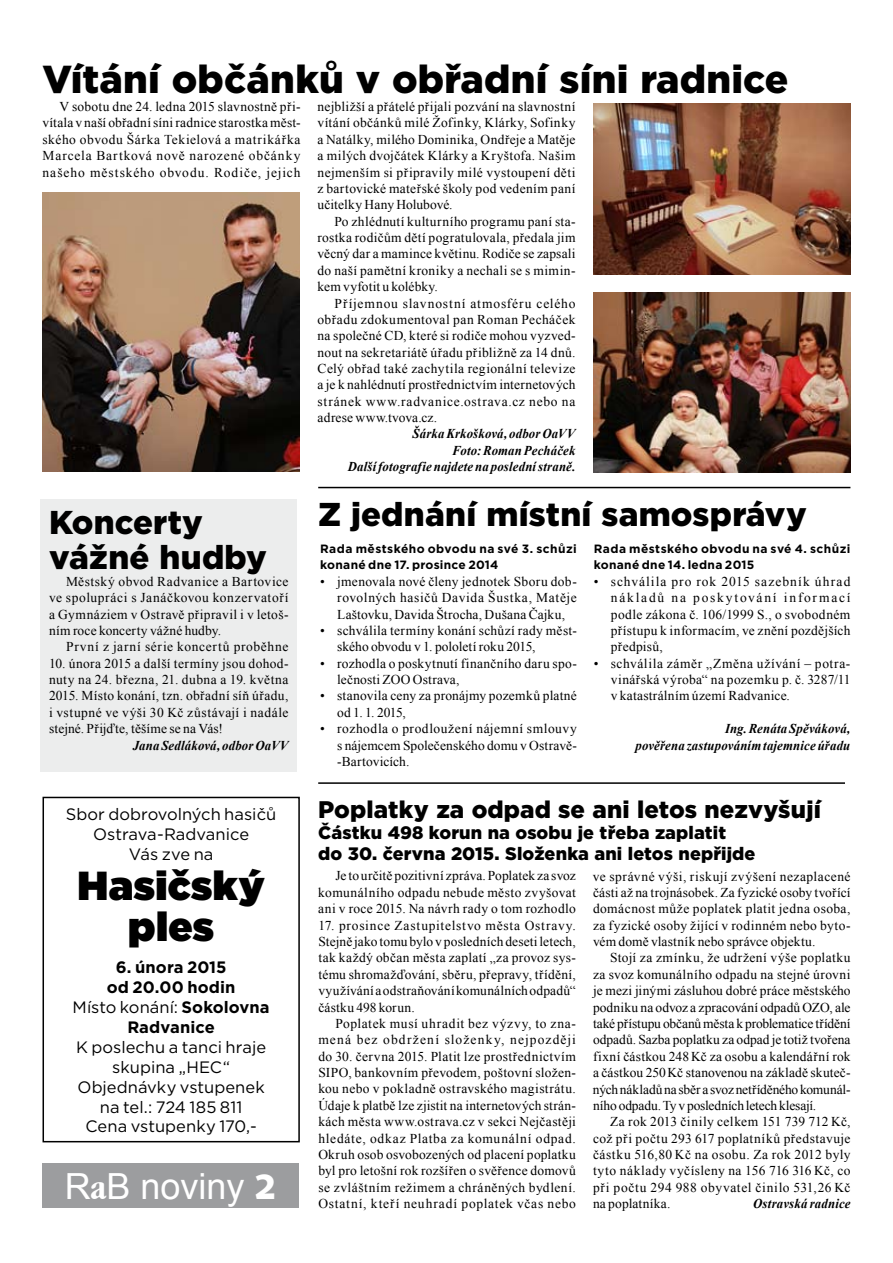
<style>
.page{position:relative;width:893px;height:1263px;background:#fff}
.page>*{position:absolute;margin:0;border:0;box-sizing:border-box;transform-origin:0 0}
.t1{font:900 40.5px/40.5px "Gotham";letter-spacing:.01em;color:#000;text-align:center}
.t2{font:900 39px "Gotham";letter-spacing:.005em;color:#000}
.t3{font:36px "Arial";color:#fff}
.t4{font:900 33px/34.5px "Gotham";letter-spacing:.005em;color:#000}
.t5{font:900 24px "Gotham";letter-spacing:.005em;color:#000}
.t6{font:900 18px/21px "Gotham";letter-spacing:.005em;color:#000}
.t7{font:16.5px/20px "Gotham";color:#000;text-align:center}
.t8{font:700 16.5px/20px "Gotham";letter-spacing:.005em;color:#000;text-align:center}
.t9{font:13.5px/16.4px "Times New Roman";letter-spacing:.025em;color:#000;text-align:justify}
.t10{font:italic 700 13.5px/16.4px "Times New Roman";letter-spacing:.01em;color:#000;text-align:right;scale:.95 1}
.t11{font:13.5px "Times New Roman";letter-spacing:.005em;color:#000}
.t12{font:13.5px "Times New Roman";letter-spacing:.05em;color:#000}
.t13{font:700 12px/16.4px "Gotham";letter-spacing:.025em;color:#000}
.s1{font-weight:400}
.s2{font-family:"Garmd ITC Bk Cn BTCE Bold Condensed"}
.s3{font-family:"Humanst 531 Blk BTCE Black"}
</style>
<div class="page">
<div style="left:43px;top:1163px;width:256px;height:45px;background:#9c9d9f"></div>
<img style="left:594px;top:103px;width:256px;height:172px">
<img style="left:593px;top:293px;width:257px;height:179px">
<img style="left:43px;top:193px;width:256px;height:278px">
<div style="left:43px;top:797px;width:257px;height:345px;border:2px solid #000"></div>
<div style="left:40px;top:500px;width:257px;height:272px;background:#eceded"></div>
<hr style="left:318px;top:487px;width:532px;height:1px;background:#000">
<hr style="left:318px;top:782px;width:527px;height:2px;background:#000">
<h2 class="t2" style="left:43px;top:52px;width:747px">Vítání občánků v obřadní síni radnice</h2>
<p class="t9" style="left:43px;top:98px;width:259px;text-indent:17px">V sobotu dne 24. ledna 2015 slavnostně při&shy;vítala v naší obřadní síni radnice starostka měst&shy;ského obvodu Šárka Tekielová a matrikářka Marcela Bartková nově narozené občánky našeho městského obvodu. Rodiče, jejich</p>
<p class="t9" style="left:317px;top:98px;width:259px">nejbližší a přátelé přijali pozvání na slavnostní vítání občánků milé Žofinky, Klárky, Sofinky a Natálky, milého Dominika, Ondřeje a Matěje a milých dvojčátek Klárky a Kryštofa. Našim nejmenším si připravily milé vystoupení děti z bartovické mateřské školy pod vedením paní učitelky Hany Holubové.</p>
<p class="t9" style="left:318px;top:213px;width:259px;text-indent:17px">Po zhlédnutí kulturního programu paní sta&shy;rostka rodičům dětí pogratulovala, předala jim věcný dar a mamince květinu. Rodiče se zapsali do naší pamětní kroniky a nechali se s mimin&shy;kem vyfotit u kolébky.</p>
<p class="t9" style="left:318px;top:295px;width:259px;text-indent:17px">Příjemnou slavnostní atmosféru celého obřadu zdokumentoval pan Roman Pecháček na společné CD, které si rodiče mohou vyzved&shy;nout na sekretariátě úřadu přibližně za 14 dnů.<br>Celý obřad také zachytila regionální televize a je k nahlédnutí prostřednictvím internetových stránek www.radvanice.ostrava.cz nebo na adrese www.tvova.cz.</p>
<p class="t10" style="left:348px;top:425px;width:241px">Šárka Krkošková, odbor OaVV<br>Foto: Roman Pecháček<br>Další fotografie najdete na poslední straně.</p>
<h3 class="t4" style="left:49px;top:505px;width:219px">Koncerty vážné hudby</h3>
<p class="t9" style="left:49px;top:573px;width:241px;text-indent:17px">Městský obvod Radvanice a Bartovice ve spolupráci s Janáčkovou konzervatoří a Gymnáziem v Ostravě připravil i v letoš&shy;ním roce koncerty vážné hudby.</p>
<p class="t12" style="left:66px;top:638px;width:224px">První z jarní série koncertů proběhne</p>
<p class="t9" style="left:49px;top:655px;width:241px">10. února 2015 a další termíny jsou dohod&shy;nuty na 24. března, 21. dubna a 19. května 2015. Místo konání, tzn. obřadní síň úřadu, i vstupné ve výši 30 Kč zůstávají i nadále stejné. Přijďte, těšíme se na Vás!</p>
<p class="t10" style="left:133px;top:736px;width:165px">Jana Sedláková, odbor OaVV</p>
<p class="t7" style="left:66px;top:804px;width:212px">Sbor dobrovolných hasičů<br>Ostrava-Radvanice<br>Vás zve na</p>
<h1 class="t1" style="left:78px;top:865px;width:189px">Hasičský ples</h1>
<p class="t8" style="left:73px;top:957px;width:199px">6. února 2015<br>od 20.00 hodin<br><span class="s1">Místo konání:</span> Sokolovna<br>Radvanice</p>
<p class="t7" style="left:76px;top:1037px;width:191px">K poslechu a tanci hraje skupina „HEC“<br>Objednávky vstupenek na tel.: 724 185 811<br>Cena vstupenky 170,-</p>
<h3 class="t3" style="left:65px;top:1163px;width:214px">R<span class="s2">a</span>B noviny <span class="s3">2</span></h3>
<h3 class="t4" style="left:318px;top:497px;width:490px">Z jednání místní samosprávy</h3>
<p class="t13" style="left:320px;top:540px;width:258px">Rada městského obvodu na své 3. schůzi konané dne 17. prosince 2014</p>
<p class="t9" style="left:337px;top:573px;width:241px;text-indent:-17px">• jmenovala nové členy jednotek Sboru dob&shy;rovolných hasičů Davida Šustka, Matěje Laštovku, Davida Štrocha, Dušana Čajku,</p>
<p class="t9" style="left:337px;top:622px;width:241px;text-indent:-17px">• schválila termíny konání schůzí rady měst&shy;ského obvodu v 1. pololetí roku 2015,</p>
<p class="t9" style="left:337px;top:655px;width:241px;text-indent:-17px">• rozhodla o poskytnutí finančního daru spo&shy;lečnosti ZOO Ostrava,</p>
<p class="t9" style="left:337px;top:687px;width:241px;text-indent:-17px">• stanovila ceny za pronájmy pozemků platné od 1. 1. 2015,</p>
<p class="t9" style="left:320px;top:720px;width:258px">• rozhodla o prodloužení nájemní smlouvy</p>
<p class="t11" style="left:337px;top:736px;width:240px">s nájemcem Společenského domu v Ostravě-</p>
<p class="t11" style="left:342px;top:752px;width:69px">Bartovicích.</p>
<p class="t13" style="left:594px;top:540px;width:258px">Rada městského obvodu na své 4. schůzi konané dne 14. ledna 2015</p>
<p class="t9" style="left:611px;top:573px;width:241px;text-indent:-17px">• schválila pro rok 2015 sazebník úhrad nákladů na poskytování informací podle zákona č. 106/1999 S., o svobodném přístupu k informacím, ve znění pozdějších předpisů,</p>
<p class="t9" style="left:611px;top:655px;width:241px;text-indent:-17px">• schválila záměr „Změna užívání – potra&shy;vinářská výroba“ na pozemku p. č. 3287/11 v katastrálním území Radvanice.</p>
<p class="t10" style="left:635px;top:720px;width:228px">Ing. Renáta Spěváková,<br>pověřena zastupováním tajemnice úřadu</p>
<h3 class="t5" style="left:318px;top:793px;width:504px">Poplatky za odpad se ani letos nezvyšují</h3>
<h3 class="t6" style="left:318px;top:822px;width:439px">Částku 498 korun na osobu je třeba zaplatit<br>do 30. června 2015. Složenka ani letos nepřijde</h3>
<p class="t9" style="left:318px;top:867px;width:259px;text-indent:17px">Je to určitě pozitivní zpráva. Poplatek za svoz komunálního odpadu nebude město zvyšovat ani v roce 2015. Na návrh rady o tom rozhodlo</p>
<p class="t9" style="left:318px;top:917px;width:259px">17. prosince Zastupitelstvo města Ostravy.<br>Stejně jako tomu bylo v posledních deseti letech, tak každý občan města zaplatí „za provoz sys&shy;tému shromažďování, sběru, přepravy, třídění, využívání aodstraňování komunálních odpadů“ částku 498 korun.</p>
<p class="t9" style="left:318px;top:1015px;width:259px;text-indent:17px">Poplatek musí uhradit bez výzvy, to zna&shy;mená bez obdržení složenky, nejpozději do 30. června 2015. Platit lze prostřednictvím SIPO, bankovním převodem, poštovní složen&shy;kou nebo v pokladně ostravského magistrátu.<br>Údaje k platbě lze zjistit na internetových strán&shy;kách města www.ostrava.cz v sekci Nejčastěji hledáte, odkaz Platba za komunální odpad.<br>Okruh osob osvobozených od placení poplatku byl pro letošní rok rozšířen o svěřence domovů se zvláštním režimem a chráněných bydlení.<br>Ostatní, kteří neuhradí poplatek včas nebo</p>
<p class="t9" style="left:593px;top:868px;width:259px">ve správné výši, riskují zvýšení nezaplacené části až na trojnásobek. Za fyzické osoby tvořící domácnost může poplatek platit jedna osoba, za fyzické osoby žijící v rodinném nebo byto&shy;vém domě vlastník nebo správce objektu.</p>
<p class="t9" style="left:593px;top:949px;width:259px;text-indent:17px">Stojí za zmínku, že udržení výše poplatku za svoz komunálního odpadu na stejné úrovni je mezi jinými zásluhou dobré práce městského podniku na odvoz a zpracování odpadů OZO, ale také přístupu občanů města k problematice třídění odpadů. Sazba poplatku za odpad je totiž tvořena fixní částkou 248Kč za osobu a kalendářní rok a částkou 250Kč stanovenou na základě skuteč&shy;ných nákladů na sběr a svoz netříděného komunál&shy;ního odpadu. Ty v posledních letech klesají.</p>
<p class="t9" style="left:593px;top:1113px;width:259px;text-indent:17px">Za rok 2013 činily celkem 151 739 712 Kč, což při počtu 293 617 poplatníků představuje částku 516,80 Kč na osobu. Za rok 2012 byly tyto náklady vyčísleny na 156 716 316 Kč, co při počtu 294 988 obyvatel činilo 531,26 Kč na poplatníka.</p>
<p class="t10" style="left:753px;top:1195px;width:104px">Ostravská radnice</p>
</div>
